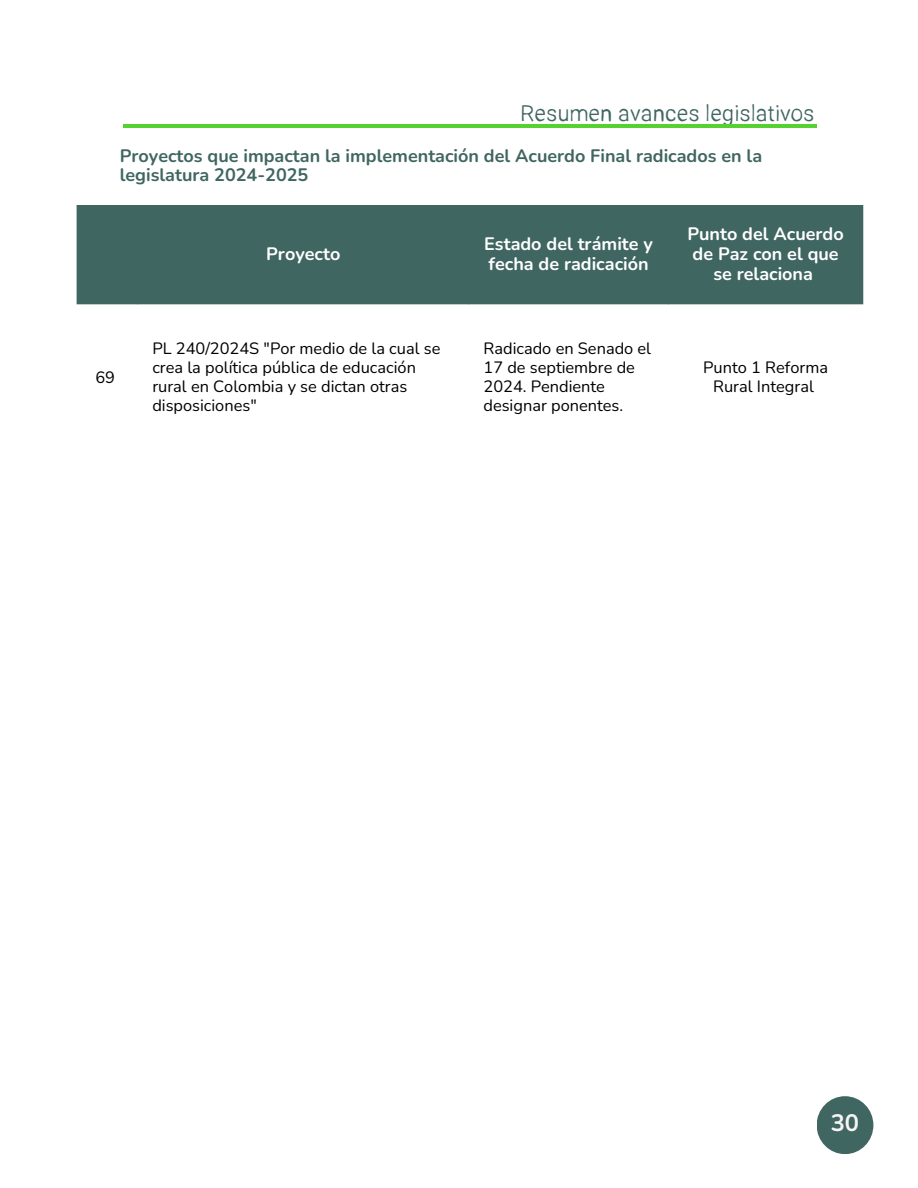
<style>
.page{position:relative;width:918px;height:1188px;background:#fff}
.page>*{position:absolute;margin:0;border:0;box-sizing:border-box;transform-origin:0 0}
.t1{font:700 23.7px "Nunito";color:#f5f5f5}
.t2{font:300 22.5px "Ramona";color:#406661}
.t3{font:700 18px/19.2px "Nunito";color:#406661}
.t4{font:700 18px/20.2px "Nunito";color:#fff}
.t5{font:16.35px/19.2px "Nunito";color:#000}
</style>
<div class="page">
<hr style="left:123px;top:124px;width:694px;height:4px;background:#57d131">
<div style="left:77px;top:205px;width:786px;height:99px;background:#406661"></div>
<div style="left:817px;top:1096px;width:56px;height:58px;background:#406661;border-radius:50%"></div>
<h1 class="t2" style="left:520px;top:104px;width:296px">Resumen avances legislativos</h1>
<p class="t3" style="left:120px;top:146px;width:644px">Proyectos que impactan la implementación del Acuerdo Final radicados en la legislatura 2024-2025</p>
<p class="t5" style="left:95px;top:368px;width:21px">69</p>
<p class="t4" style="left:266px;top:244px;width:76px">Proyecto</p>
<p class="t4" style="left:484px;top:234px;width:170px">Estado del trámite y fecha de radicación</p>
<p class="t4" style="left:687px;top:224px;width:158px;text-align:center">Punto del Acuerdo de Paz con el que se relaciona</p>
<p class="t5" style="left:152px;top:339px;width:290px">PL 240/2024S "Por medio de la cual se crea la política pública de educación rural en Colombia y se dictan otras disposiciones"</p>
<p class="t5" style="left:484px;top:339px;width:169px">Radicado en Senado el<br>17 de septiembre de<br>2024. Pendiente designar ponentes.</p>
<p class="t5" style="left:703px;top:358px;width:126px;text-align:center">Punto 1 Reforma<br>Rural Integral</p>
<p class="t1" style="left:831px;top:1107px;width:30px">30</p>
</div>
